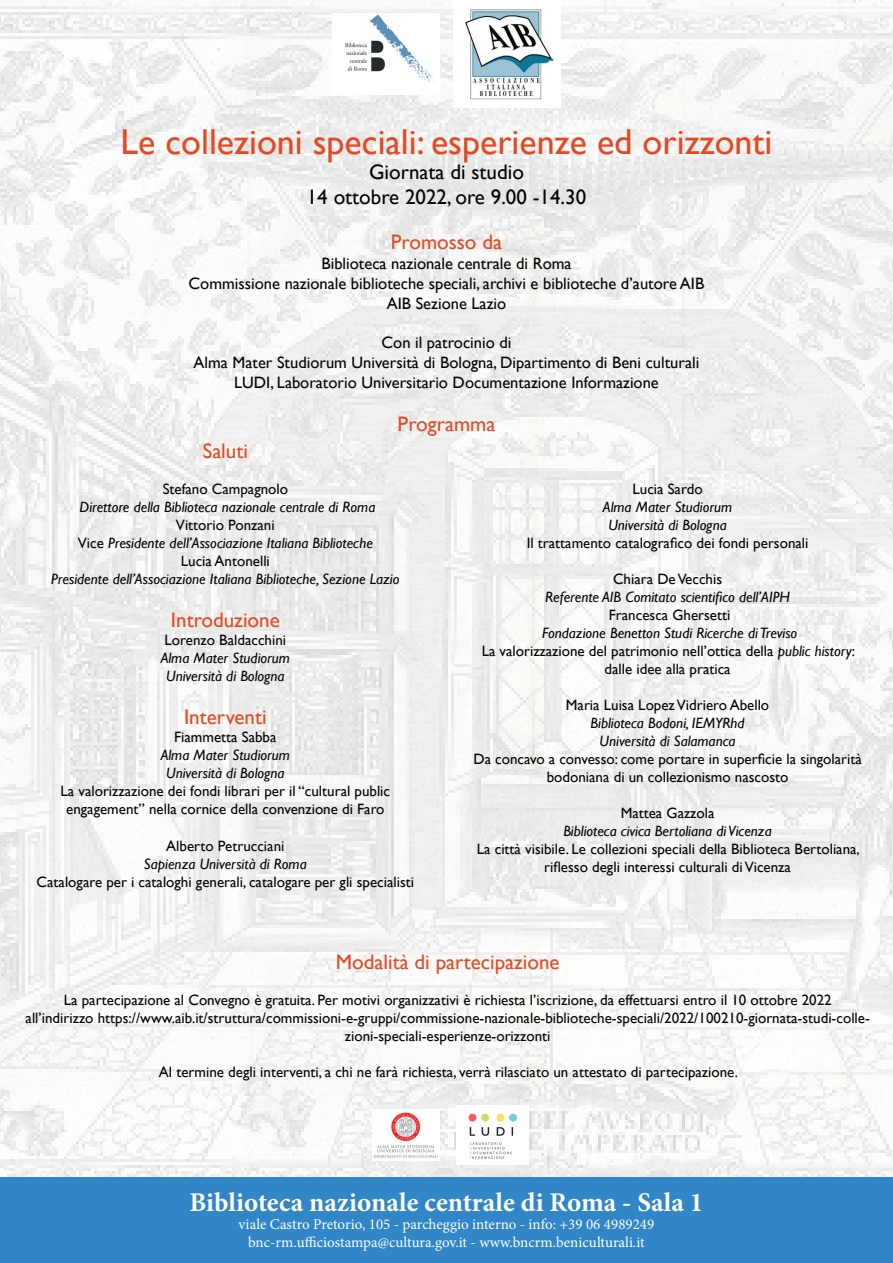
<style>
.page{position:relative;width:893px;height:1263px;background:#fff}
.page>*{position:absolute;margin:0;border:0;box-sizing:border-box;transform-origin:0 0}
.t1{font:36px "Gill Sans";color:#e24a25}
.t2{font:700 27px "Minion Pro";color:#fff}
.t3{font:21px "Gill Sans";color:#e24a25}
.t4{font:21px/25.2px "Gill Sans";color:#040503;text-align:center}
.t5{font:16.5px/19.8px "Gill Sans";color:#040503;text-align:center}
.t6{font:15px/18px "Gill Sans";color:#040503;text-align:center}
.t7{font:italic 15px/18px "Gill Sans";color:#040503;text-align:center}
.t8{font:15px/18px "Minion Pro";color:#fff;text-align:center}
.s1{font-style:normal}
.s2{font-style:italic}
</style>
<div class="page">
<img style="left:0;top:0;width:893px;height:1178px">
<div style="left:0;top:1178px;width:893px;height:85px;background:#3086c7"></div>
<img style="left:332px;top:14px;width:107px;height:80px">
<img style="left:453px;top:1px;width:107px;height:106px">
<img style="left:373px;top:1109px;width:66px;height:51px">
<img style="left:456px;top:1105px;width:72px;height:59px">
<h1 class="t1" style="left:121px;top:121px;width:653px">Le collezioni speciali: esperienze ed orizzonti</h1>
<h3 class="t4" style="left:307px;top:160px;width:281px">Giornata di studio<br>14 ottobre 2022, ore 9.00 -14.30</h3>
<h3 class="t3" style="left:391px;top:230px;width:113px">Promosso da</h3>
<p class="t5" style="left:189px;top:254px;width:517px">Biblioteca nazionale centrale di Roma<br>Commissione nazionale biblioteche speciali, archivi e biblioteche d’autore AIB<br>AIB Sezione Lazio</p>
<p class="t5" style="left:194px;top:333px;width:507px">Con il patrocinio di<br>Alma Mater Studiorum Università di Bologna, Dipartimento di Beni culturali<br>LUDI, Laboratorio Universitario Documentazione Informazione</p>
<h3 class="t3" style="left:398px;top:412px;width:99px">Programma</h3>
<h3 class="t3" style="left:203px;top:439px;width:47px">Saluti</h3>
<p class="t6" style="left:163px;top:480px;width:127px">Stefano Campagnolo</p>
<p class="t7" style="left:80px;top:498px;width:297px">Direttore della Biblioteca nazionale centrale di Roma</p>
<p class="t7" style="left:78px;top:516px;width:297px"><span class="s1">Vittorio Ponzani<br>Vice</span> Presidente dell’Associazione Italiana Biblioteche<br><span class="s1">Lucia Antonelli</span></p>
<p class="t7" style="left:51px;top:570px;width:350px">Presidente dell’Associazione Italiana Biblioteche, Sezione Lazio</p>
<h3 class="t3" style="left:171px;top:608px;width:110px">Introduzione</h3>
<p class="t6" style="left:165px;top:631px;width:123px">Lorenzo Baldacchini</p>
<p class="t7" style="left:161px;top:649px;width:131px">Alma Mater Studiorum<br>Università di Bologna</p>
<h3 class="t3" style="left:184px;top:705px;width:84px">Interventi</h3>
<p class="t6" style="left:174px;top:729px;width:104px">Fiammetta Sabba</p>
<p class="t7" style="left:161px;top:747px;width:131px">Alma Mater Studiorum<br>Università di Bologna</p>
<p class="t6" style="left:61px;top:783px;width:331px">La valorizzazione dei fondi librari per il “cultural public engagement” nella cornice della convenzione di Faro</p>
<p class="t6" style="left:166px;top:837px;width:120px">Alberto Petrucciani</p>
<p class="t7" style="left:144px;top:855px;width:164px">Sapienza Università di Roma</p>
<p class="t6" style="left:37px;top:873px;width:379px">Catalogare per i cataloghi generali, catalogare per gli specialisti</p>
<p class="t6" style="left:632px;top:480px;width:72px">Lucia Sardo</p>
<p class="t7" style="left:603px;top:498px;width:131px">Alma Mater Studiorum<br>Università di Bologna</p>
<p class="t6" style="left:527px;top:534px;width:283px">Il trattamento catalografico dei fondi personali</p>
<p class="t6" style="left:613px;top:570px;width:111px">Chiara De Vecchis</p>
<p class="t7" style="left:545px;top:588px;width:246px">Referente AIB Comitato scientifico dell’AIPH</p>
<p class="t6" style="left:609px;top:606px;width:123px">Francesca Ghersetti</p>
<p class="t6" style="left:482px;top:624px;width:375px"><span class="s2">Fondazione Benetton Studi Ricerche di Treviso<br></span>La valorizzazione del patrimonio nell’ottica della <span class="s2">public history</span>: dalle idee alla pratica</p>
<p class="t6" style="left:566px;top:696px;width:205px">Maria Luisa Lopez Vidriero Abello</p>
<p class="t7" style="left:590px;top:714px;width:156px">Biblioteca Bodoni, IEMYRhd<br>Università di Salamanca</p>
<p class="t6" style="left:473px;top:750px;width:390px">Da concavo a convesso: come portare in superficie la singolarità bodoniana di un collezionismo nascosto</p>
<p class="t6" style="left:621px;top:804px;width:95px">Mattea Gazzola</p>
<p class="t7" style="left:563px;top:822px;width:210px">Biblioteca civica Bertoliana di Vicenza</p>
<p class="t6" style="left:477px;top:840px;width:385px">La città visibile. Le collezioni speciali della Biblioteca Bertoliana, riflesso degli interessi culturali di Vicenza</p>
<h3 class="t3" style="left:336px;top:950px;width:225px">Modalità di partecipazione</h3>
<p class="t6" style="left:26px;top:992px;width:846px">La partecipazione al Convegno è gratuita. Per motivi organizzativi è richiesta l’iscrizione, da effettuarsi entro il 10 ottobre 2022<br>all’indirizzo https://www.aib.it/struttura/commissioni-e-gruppi/commissione-nazionale-biblioteche-speciali/2022/100210-giornata-studi-colle&shy;zioni-speciali-esperienze-orizzonti</p>
<p class="t6" style="left:159px;top:1064px;width:581px">Al termine degli interventi, a chi ne farà richiesta, verrà rilasciato un attestato di partecipazione.</p>
<h2 class="t2" style="left:190px;top:1183px;width:515px">Biblioteca nazionale centrale di Roma - Sala 1</h2>
<p class="t8" style="left:239px;top:1215px;width:417px">viale Castro Pretorio, 105 - parcheggio interno - info: +39 06 4989249 bnc-rm.ufficiostampa@cultura.gov.it - www.bncrm.beniculturali.it</p>
</div>
